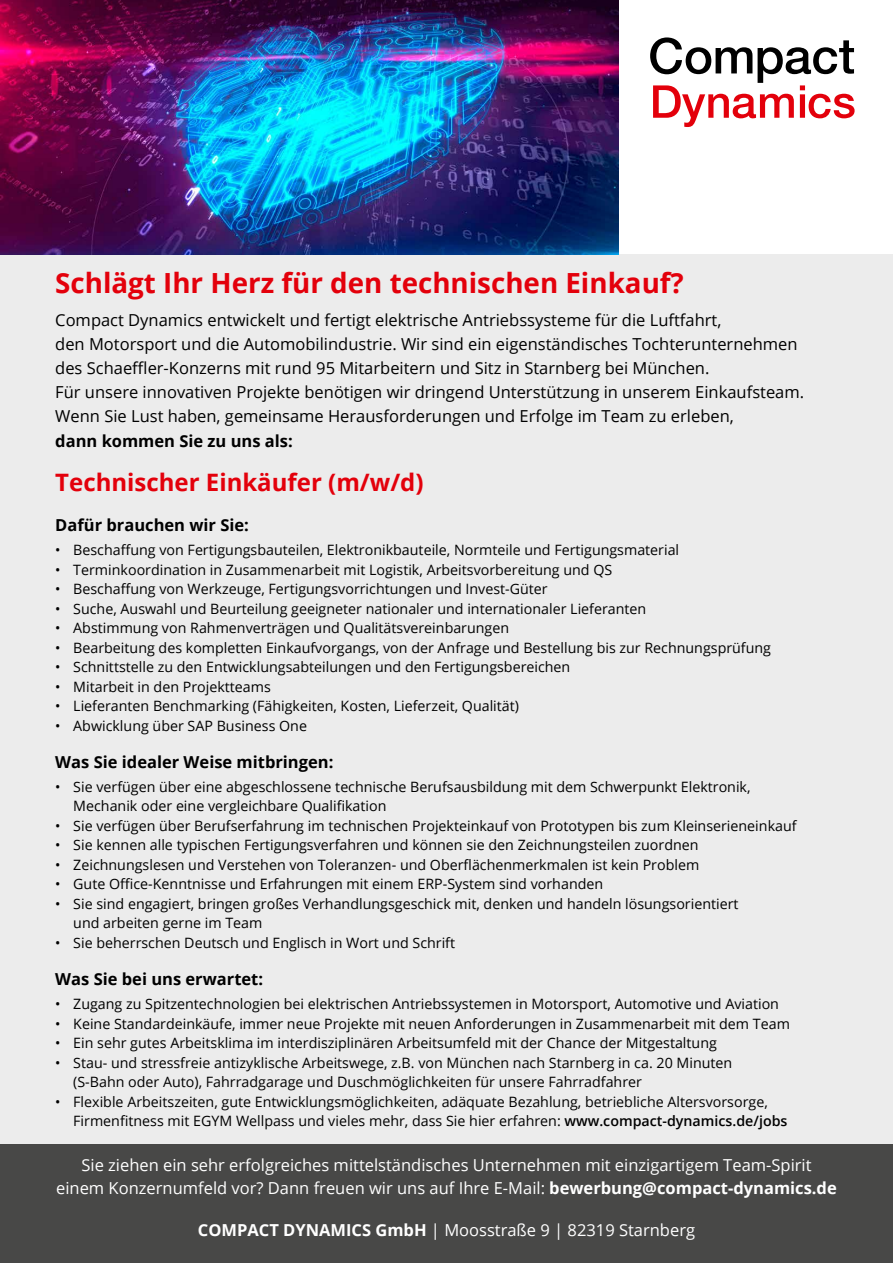
<style>
.page{position:relative;width:893px;height:1263px;background:#fff}
.page>*{position:absolute;margin:0;border:0;box-sizing:border-box;transform-origin:0 0}
.t1{font:700 27.75px "Open Sans";color:#e3000b}
.t2{font:700 24px "Open Sans";color:#e3000b}
.t3{font:16.5px/24px "Open Sans";color:#000}
.t4{font:16.5px/22.5px "Open Sans";color:#fff;text-align:center}
.t5{font:700 16.5px "Open Sans";color:#000}
.t6{font:14.25px/19.5px "Open Sans";color:#000}
.s1{font-weight:600}
.s2{font-weight:700}
</style>
<div class="page">
<div style="left:0;top:1144px;width:893px;height:119px;background:#484847"></div>
<div style="left:0;top:254px;width:893px;height:890px;background:#ececec"></div>
<svg style="left:650px;top:37px;width:205px;height:90px"></svg>
<img style="left:0;top:0;width:619px;height:254px">
<h1 class="t1" style="left:55px;top:264px;width:630px">Schlägt Ihr Herz für den technischen Einkauf?</h1>
<p class="t3" style="left:55px;top:307px;width:750px">Compact Dynamics entwickelt und fertigt elektrische Antriebssysteme für die Luftfahrt,<br>den Motorsport und die Automobilindustrie. Wir sind ein eigenständisches Tochterunternehmen des Schaeffler-Konzerns mit rund 95 Mitarbeitern und Sitz in Starnberg bei München.<br>Für unsere innovativen Projekte benötigen wir dringend Unterstützung in unserem Einkaufsteam.<br>Wenn Sie Lust haben, gemeinsame Herausforderungen und Erfolge im Team zu erleben,</p>
<p class="t5" style="left:55px;top:429px;width:239px">dann kommen Sie zu uns als:</p>
<h2 class="t2" style="left:55px;top:466px;width:370px">Technischer Einkäufer (m/w/d)</h2>
<p class="t5" style="left:55px;top:514px;width:195px">Dafür brauchen wir Sie:</p>
<p class="t6" style="left:55px;top:540px;width:625px">• Beschaffung von Fertigungsbauteilen, Elektronikbauteile, Normteile und Fertigungsmaterial</p>
<p class="t6" style="left:55px;top:559px;width:558px">• Terminkoordination in Zusammenarbeit mit Logistik, Arbeitsvorbereitung und QS</p>
<p class="t6" style="left:55px;top:579px;width:494px">• Beschaffung von Werkzeuge, Fertigungsvorrichtungen und Invest-Güter</p>
<p class="t6" style="left:55px;top:598px;width:593px">• Suche, Auswahl und Beurteilung geeigneter nationaler und internationaler Lieferanten</p>
<p class="t6" style="left:55px;top:618px;width:455px">• Abstimmung von Rahmenverträgen und Qualitätsvereinbarungen</p>
<p class="t6" style="left:55px;top:637px;width:717px">• Bearbeitung des kompletten Einkaufvorgangs, von der Anfrage und Bestellung bis zur Rechnungsprüfung</p>
<p class="t6" style="left:55px;top:657px;width:517px">• Schnittstelle zu den Entwicklungsabteilungen und den Fertigungsbereichen</p>
<p class="t6" style="left:55px;top:676px;width:217px">• Mitarbeit in den Projektteams</p>
<p class="t6" style="left:55px;top:696px;width:465px">• Lieferanten Benchmarking (Fähigkeiten, Kosten, Lieferzeit, Qualität)</p>
<p class="t6" style="left:55px;top:715px;width:253px">• Abwicklung über SAP Business One</p>
<p class="t5" style="left:55px;top:750px;width:280px">Was Sie idealer Weise mitbringen:</p>
<p class="t6" style="left:73px;top:777px;width:679px;text-indent:-18px">• Sie verfügen über eine abgeschlossene technische Berufsausbildung mit dem Schwerpunkt Elektronik,<br>Mechanik oder eine vergleichbare Qualifikation</p>
<p class="t6" style="left:55px;top:816px;width:743px">• Sie verfügen über Berufserfahrung im technischen Projekteinkauf von Prototypen bis zum Kleinserieneinkauf</p>
<p class="t6" style="left:55px;top:835px;width:645px">• Sie kennen alle typischen Fertigungsverfahren und können sie den Zeichnungsteilen zuordnen</p>
<p class="t6" style="left:55px;top:855px;width:645px">• Zeichnungslesen und Verstehen von Toleranzen- und Oberflächenmerkmalen ist kein Problem</p>
<p class="t6" style="left:55px;top:874px;width:549px">• Gute Office-Kenntnisse und Erfahrungen mit einem ERP-System sind vorhanden</p>
<p class="t6" style="left:73px;top:894px;width:667px;text-indent:-18px">• Sie sind engagiert, bringen großes Verhandlungsgeschick mit, denken und handeln lösungsorientiert und arbeiten gerne im Team</p>
<p class="t6" style="left:55px;top:933px;width:401px">• Sie beherrschen Deutsch und Englisch in Wort und Schrift</p>
<p class="t5" style="left:55px;top:968px;width:209px">Was Sie bei uns erwartet:</p>
<p class="t6" style="left:55px;top:994px;width:725px">• Zugang zu Spitzentechnologien bei elektrischen Antriebssystemen in Motorsport, Automotive und Aviation</p>
<p class="t6" style="left:55px;top:1013px;width:736px">• Keine Standardeinkäufe, immer neue Projekte mit neuen Anforderungen in Zusammenarbeit mit dem Team</p>
<p class="t6" style="left:55px;top:1033px;width:663px">• Ein sehr gutes Arbeitsklima im interdisziplinären Arbeitsumfeld mit der Chance der Mitgestaltung</p>
<p class="t6" style="left:73px;top:1052px;width:660px;text-indent:-18px">• Stau- und stressfreie antizyklische Arbeitswege, z.B. von München nach Starnberg in ca. 20 Minuten (S-Bahn oder Auto), Fahrradgarage und Duschmöglichkeiten für unsere Fahrradfahrer</p>
<p class="t6" style="left:73px;top:1091px;width:716px;text-indent:-18px">• Flexible Arbeitszeiten, gute Entwicklungsmöglichkeiten, adäquate Bezahlung, betriebliche Altersvorsorge,<br>Firmenfitness mit EGYM Wellpass und vieles mehr, dass Sie hier erfahren: <span class="s1">www.compact-dynamics.de/jobs</span></p>
<p class="t4" style="left:56px;top:1154px;width:782px">Sie ziehen ein sehr erfolgreiches mittelständisches Unternehmen mit einzigartigem Team-Spirit einem Konzernumfeld vor? Dann freuen wir uns auf Ihre E-Mail: <span class="s2">bewerbung@compact-dynamics.de</span></p>
<p class="t4" style="left:198px;top:1218px;width:499px"><span class="s2">COMPACT DYNAMICS GmbH</span> | Moosstraße 9 | 82319 Starnberg</p>
</div>
